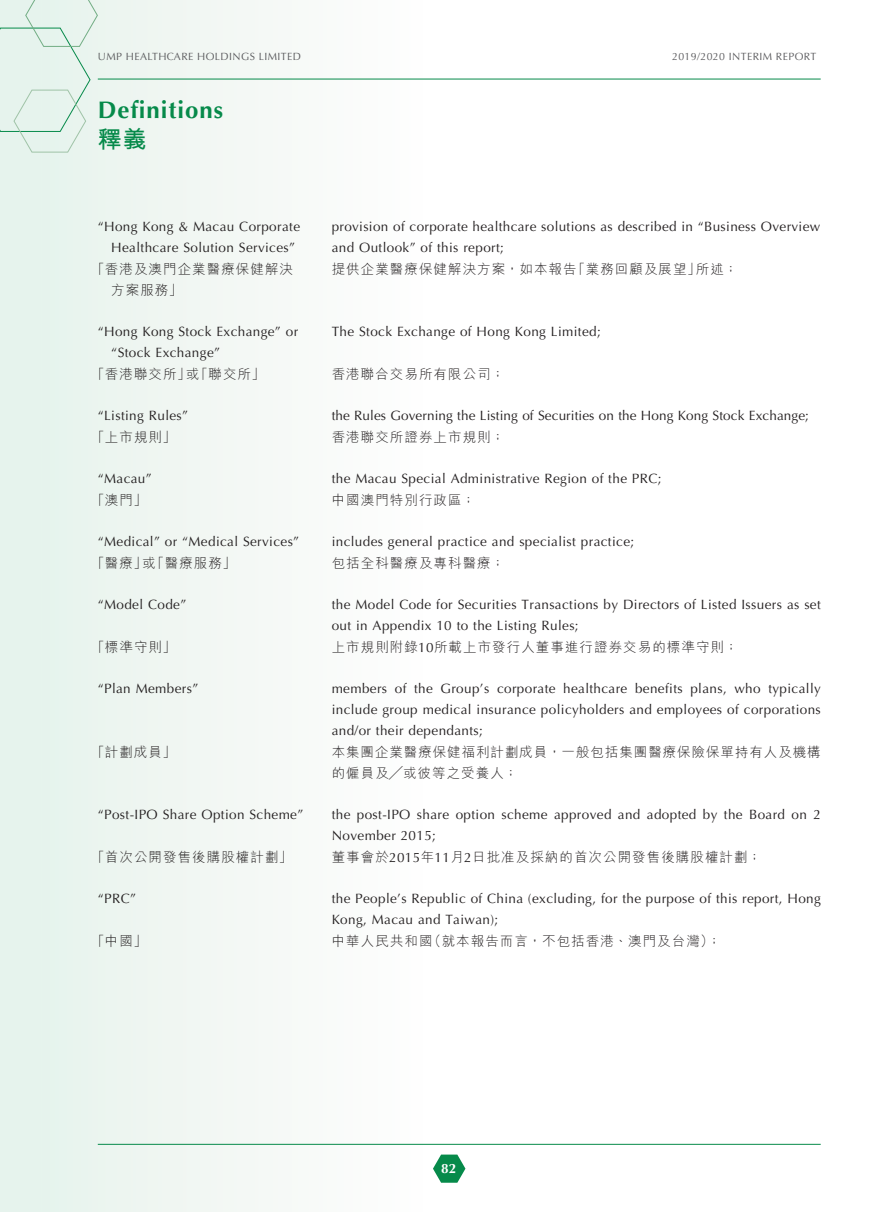
<style>
.page{position:relative;width:893px;height:1212px;background:#fff}
.page>*{position:absolute;margin:0;border:0;box-sizing:border-box;transform-origin:0 0}
.t1{font:700 24px "Optima LT Std";letter-spacing:.04em;color:#068a4a}
.t2{font:700 24px "M Hei HK";color:#068a4a}
._50_Table_txt{font:13.5px/21px "Optima LT Std";letter-spacing:.03em;color:#231f20}
._50_Table_txt-2{font:300 13.5px/21px "M Hei HK";letter-spacing:.08em;color:#231f20}
._50_Table_txt-3{font:13.5px "Optima LT Std";letter-spacing:.01em;color:#231f20}
.t3{font:700 13.5px "Optima LT Std";color:#fff}
.t4{font:10.5px "Optima LT Std";letter-spacing:.04em;color:#5a5a5d}
.s1{font-family:"Optima LT Std";font-weight:400}
</style>
<div class="page">
<div style="left:0;top:0;width:449px;height:1212px;background:linear-gradient(to right,#e5f2eb,#fffefe)"></div>
<svg style="left:433px;top:1154px;width:32px;height:29px"></svg>
<hr style="left:98px;top:1144px;width:723px;height:1px;background:#068a4a">
<hr style="left:98px;top:79px;width:723px;height:1px;background:#068a4a">
<svg style="left:0;top:0;width:98px;height:153px;background:#e1f0e9"></svg>
<p class="t4" style="left:98px;top:50px;width:205px">UMP HEALTHCARE HOLDINGS LIMITED</p>
<p class="t4" style="left:672px;top:50px;width:146px">2019/2020 INTERIM REPORT</p>
<h1 class="t1" style="left:98px;top:96px;width:127px">Definitions</h1>
<h1 class="t2" style="left:98px;top:121px;width:50px">釋義</h1>
<p class="_50_Table_txt" style="left:111px;top:216px;width:190px;text-indent:-14px">“Hong Kong &amp; Macau Corporate<br>Healthcare Solution Services”</p>
<p class="_50_Table_txt" style="left:332px;top:216px;width:490px">provision of corporate healthcare solutions as described in “Business Overview and Outlook” of this report;</p>
<p class="_50_Table_txt-2" style="left:111px;top:258px;width:183px;text-indent:-20px">「香港及澳門企業醫療保健解決方案服務」</p>
<p class="_50_Table_txt-2" style="left:332px;top:258px;width:408px">提供企業醫療保健解決方案，如本報告「業務回顧及展望」所述；</p>
<p class="_50_Table_txt" style="left:111px;top:321px;width:188px;text-indent:-14px">“Hong Kong Stock Exchange” or “Stock Exchange”</p>
<p class="_50_Table_txt" style="left:332px;top:321px;width:271px">The Stock Exchange of Hong Kong Limited;</p>
<p class="_50_Table_txt-2" style="left:91px;top:363px;width:175px">「香港聯交所」或「聯交所」</p>
<p class="_50_Table_txt-2" style="left:332px;top:363px;width:174px">香港聯合交易所有限公司；</p>
<p class="_50_Table_txt" style="left:98px;top:405px;width:92px">“Listing Rules”</p>
<p class="_50_Table_txt-3" style="left:332px;top:408px;width:479px">the Rules Governing the Listing of Securities on the Hong Kong Stock Exchange;</p>
<p class="_50_Table_txt-2" style="left:91px;top:426px;width:86px">「上市規則」</p>
<p class="_50_Table_txt-2" style="left:332px;top:426px;width:174px">香港聯交所證券上市規則；</p>
<p class="_50_Table_txt" style="left:98px;top:468px;width:56px">“Macau”</p>
<p class="_50_Table_txt" style="left:332px;top:468px;width:331px">the Macau Special Administrative Region of the PRC;</p>
<p class="_50_Table_txt-2" style="left:91px;top:489px;width:57px">「澳門」</p>
<p class="_50_Table_txt-2" style="left:332px;top:489px;width:145px">中國澳門特別行政區；</p>
<p class="_50_Table_txt" style="left:98px;top:531px;width:203px">“Medical” or “Medical Services”</p>
<p class="_50_Table_txt" style="left:332px;top:531px;width:304px">includes general practice and specialist practice;</p>
<p class="_50_Table_txt-2" style="left:91px;top:552px;width:146px">「醫療」或「醫療服務」</p>
<p class="_50_Table_txt-2" style="left:332px;top:552px;width:174px">包括全科醫療及專科醫療；</p>
<p class="_50_Table_txt" style="left:98px;top:594px;width:90px">“Model Code”</p>
<p class="_50_Table_txt" style="left:332px;top:594px;width:491px">the Model Code for Securities Transactions by Directors of Listed Issuers as set out in Appendix 10 to the Listing Rules;</p>
<p class="_50_Table_txt-2" style="left:91px;top:636px;width:86px">「標準守則」</p>
<p class="_50_Table_txt-2" style="left:332px;top:636px;width:408px">上市規則附錄<span class="s1">10</span>所載上市發行人董事進行證券交易的標準守則；</p>
<p class="_50_Table_txt" style="left:98px;top:678px;width:102px">“Plan Members”</p>
<p class="_50_Table_txt" style="left:332px;top:678px;width:491px;text-align:justify">members of the Group’s corporate healthcare benefits plans, who typically include group medical insurance policyholders and employees of corporations and/or their dependants;</p>
<p class="_50_Table_txt-2" style="left:91px;top:741px;width:86px">「計劃成員」</p>
<p class="_50_Table_txt-2" style="left:332px;top:741px;width:491px">本集團企業醫療保健福利計劃成員，一般包括集團醫療保險保單持有人及機構的僱員及╱或彼等之受養人；</p>
<p class="_50_Table_txt" style="left:98px;top:804px;width:207px">“Post-IPO Share Option Scheme”</p>
<p class="_50_Table_txt" style="left:332px;top:804px;width:491px">the post-IPO share option scheme approved and adopted by the Board on 2<br>November 2015;</p>
<p class="_50_Table_txt-2" style="left:91px;top:846px;width:203px">「首次公開發售後購股權計劃」</p>
<p class="_50_Table_txt-2" style="left:332px;top:846px;width:431px">董事會於<span class="s1">2015</span>年<span class="s1">11</span>月<span class="s1">2</span>日批准及採納的首次公開發售後購股權計劃；</p>
<p class="_50_Table_txt" style="left:98px;top:888px;width:40px">“PRC”</p>
<p class="_50_Table_txt" style="left:332px;top:888px;width:491px">the People’s Republic of China (excluding, for the purpose of this report, Hong<br>Kong, Macau and Taiwan);</p>
<p class="_50_Table_txt-2" style="left:91px;top:930px;width:57px">「中國」</p>
<p class="_50_Table_txt-2" style="left:332px;top:930px;width:391px">中華人民共和國（就本報告而言，不包括香港、澳門及台灣）；</p>
<p class="t3" style="left:441px;top:1160px;width:17px">82</p>
</div>
